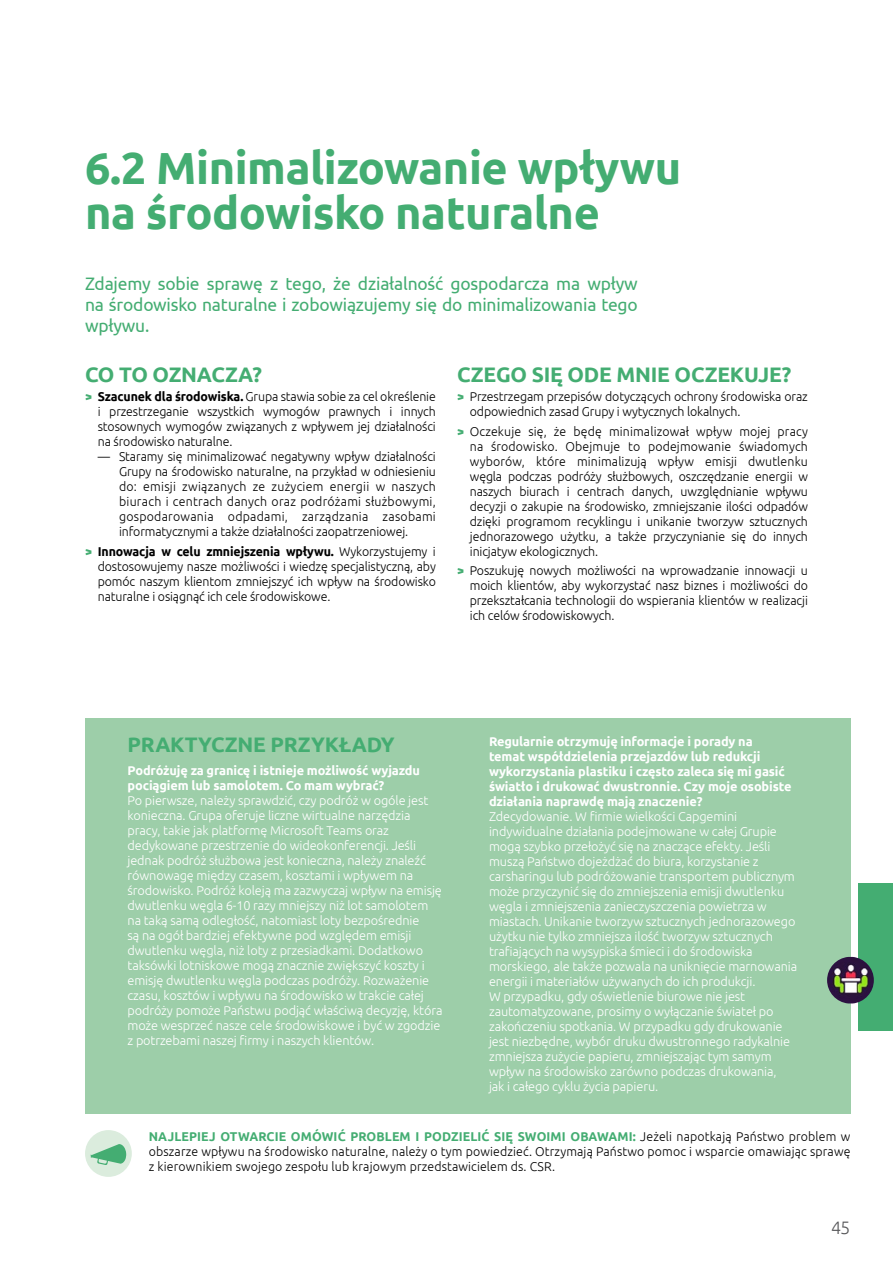
<style>
.page{position:relative;width:893px;height:1263px;background:#fff}
.page>*{position:absolute;margin:0;border:0;box-sizing:border-box;transform-origin:0 0}
.t1{font:700 45px/45px "Ubuntu";letter-spacing:-.01em;color:#44ad72}
.t2{font:700 21px "Ubuntu";letter-spacing:-.01em;color:#44ad72}
.t3{font:18px/21px "Ubuntu";letter-spacing:-.01em;color:#44ad72;text-align:justify}
.t4{font:300 18px "Ubuntu";color:#58585a}
.t5{font:300 12.75px/15px "Ubuntu";letter-spacing:-.01em;color:#000;text-align:justify}
.t6{font:300 12.75px/15px "Ubuntu";letter-spacing:-.01em;color:#fff}
.t7{font:700 12.75px/15px "Ubuntu";letter-spacing:-.01em;color:#fff}
.s1{font-weight:700;color:#44ad72}
.s2{font-weight:700}
</style>
<div class="page">
<div style="left:859px;top:884px;width:34px;height:147px;background:#44ad72"></div>
<div style="left:85px;top:719px;width:765px;height:395px;background:#9dcea9"></div>
<div style="left:85px;top:1130px;width:47px;height:47px;background:#dbecdd;border-radius:50%"></div>
<svg style="left:91px;top:1144px;width:35px;height:21px"></svg>
<img style="left:827px;top:957px;width:47px;height:46px;border-radius:22px">
<p class="t1" style="left:85px;top:145px;width:598px">6.2 Minimalizowanie wpływu na środowisko naturalne</p>
<p class="t3" style="left:85px;top:273px;width:554px">Zdajemy sobie sprawę z tego, że działalność gospodarcza ma wpływ na środowisko naturalne i zobowiązujemy się do minimalizowania tego wpływu.</p>
<p class="t2" style="left:85px;top:362px;width:179px">CO TO OZNACZA?</p>
<p class="t5" style="left:98px;top:389px;width:340px;text-indent:-13px"><span class="s1">&gt;</span> <span class="s2">Szacunek dla środowiska.</span> Grupa stawia sobie za cel określenie i przestrzeganie wszystkich wymogów prawnych i innych stosownych wymogów związanych z wpływem jej działalności na środowisko naturalne.</p>
<p class="t5" style="left:119px;top:449px;width:318px;text-indent:-21px">— Staramy się minimalizować negatywny wpływ działalności Grupy na środowisko naturalne, na przykład w odniesieniu do: emisji związanych ze zużyciem energii w naszych biurach i centrach danych oraz podróżami służbowymi, gospodarowania odpadami, zarządzania zasobami informatycznymi a także działalności zaopatrzeniowej.</p>
<p class="t5" style="left:98px;top:543px;width:340px;text-indent:-13px"><span class="s1">&gt;</span> <span class="s2">Innowacja w celu zmniejszenia wpływu.</span> Wykorzystujemy i dostosowujemy nasze możliwości i wiedzę specjalistyczną, aby pomóc naszym klientom zmniejszyć ich wpływ na środowisko naturalne i osiągnąć ich cele środowiskowe.</p>
<p class="t2" style="left:457px;top:362px;width:336px">CZEGO SIĘ ODE MNIE OCZEKUJE?</p>
<p class="t5" style="left:470px;top:389px;width:340px;text-indent:-13px"><span class="s1">&gt;</span> Przestrzegam przepisów dotyczących ochrony środowiska oraz odpowiednich zasad Grupy i wytycznych lokalnych.</p>
<p class="t5" style="left:470px;top:423px;width:340px;text-indent:-13px"><span class="s1">&gt;</span> Oczekuje się, że będę minimalizował wpływ mojej pracy na środowisko. Obejmuje to podejmowanie świadomych wyborów, które minimalizują wpływ emisji dwutlenku węgla podczas podróży służbowych, oszczędzanie energii w naszych biurach i centrach danych, uwzględnianie wpływu decyzji o zakupie na środowisko, zmniejszanie ilości odpadów dzięki programom recyklingu i unikanie tworzyw sztucznych jednorazowego użytku, a także przyczynianie się do innych inicjatyw ekologicznych.</p>
<p class="t5" style="left:470px;top:562px;width:340px;text-indent:-13px"><span class="s1">&gt;</span> Poszukuję nowych możliwości na wprowadzanie innowacji u moich klientów, aby wykorzystać nasz biznes i możliwości do przekształcania technologii do wspierania klientów w realizacji ich celów środowiskowych.</p>
<p class="t2" style="left:128px;top:732px;width:269px">PRAKTYCZNE PRZYKŁADY</p>
<p class="t7" style="left:128px;top:763px;width:294px">Podróżuję za granicę i istnieje możliwość wyjazdu pociągiem lub samolotem. Co mam wybrać?</p>
<p class="t6" style="left:128px;top:793px;width:316px">Po pierwsze, należy sprawdzić, czy podróż w ogóle jest konieczna. Grupa oferuje liczne wirtualne narzędzia pracy, takie jak platformę Microsoft Teams oraz dedykowane przestrzenie do wideokonferencji. Jeśli jednak podróż służbowa jest konieczna, należy znaleźć równowagę między czasem, kosztami i wpływem na środowisko. Podróż koleją ma zazwyczaj wpływ na emisję dwutlenku węgla 6-10 razy mniejszy niż lot samolotem na taką samą odległość, natomiast loty bezpośrednie<br>są na ogół bardziej efektywne pod względem emisji dwutlenku węgla, niż loty z przesiadkami. Dodatkowo taksówki lotniskowe mogą znacznie zwiększyć koszty i emisję dwutlenku węgla podczas podróży. Rozważenie czasu, kosztów i wpływu na środowisko w trakcie całej podróży pomoże Państwu podjąć właściwą decyzję, która może wesprzeć nasze cele środowiskowe i być w zgodzie z potrzebami naszej firmy i naszych klientów.</p>
<p class="t7" style="left:489px;top:733px;width:304px">Regularnie otrzymuję informacje i porady na temat współdzielenia przejazdów lub redukcji wykorzystania plastiku i często zaleca się mi gasić światło i drukować dwustronnie. Czy moje osobiste działania naprawdę mają znaczenie?</p>
<p class="t6" style="left:489px;top:808px;width:310px">Zdecydowanie. W firmie wielkości Capgemini indywidualne działania podejmowane w całej Grupie mogą szybko przełożyć się na znaczące efekty. Jeśli muszą Państwo dojeżdżać do biura, korzystanie z carsharingu lub podróżowanie transportem publicznym może przyczynić się do zmniejszenia emisji dwutlenku węgla i zmniejszenia zanieczyszczenia powietrza w miastach. Unikanie tworzyw sztucznych jednorazowego użytku nie tylko zmniejsza ilość tworzyw sztucznych trafiających na wysypiska śmieci i do środowiska morskiego, ale także pozwala na uniknięcie marnowania energii i materiałów używanych do ich produkcji.<br>W przypadku, gdy oświetlenie biurowe nie jest zautomatyzowane, prosimy o wyłączanie świateł po zakończeniu spotkania. W przypadku gdy drukowanie jest niezbędne, wybór druku dwustronnego radykalnie zmniejsza zużycie papieru, zmniejszając tym samym wpływ na środowisko zarówno podczas drukowania,<br>jak i całego cyklu życia papieru.</p>
<p class="t5" style="left:149px;top:1129px;width:703px"><span class="s1">NAJLEPIEJ OTWARCIE OMÓWIĆ PROBLEM I PODZIELIĆ SIĘ SWOIMI OBAWAMI:</span> Jeżeli napotkają Państwo problem w obszarze wpływu na środowisko naturalne, należy o tym powiedzieć. Otrzymają Państwo pomoc i wsparcie omawiając sprawę z kierownikiem swojego zespołu lub krajowym przedstawicielem ds. CSR.</p>
<h3 class="t4" style="left:831px;top:1217px;width:21px">45</h3>
</div>
